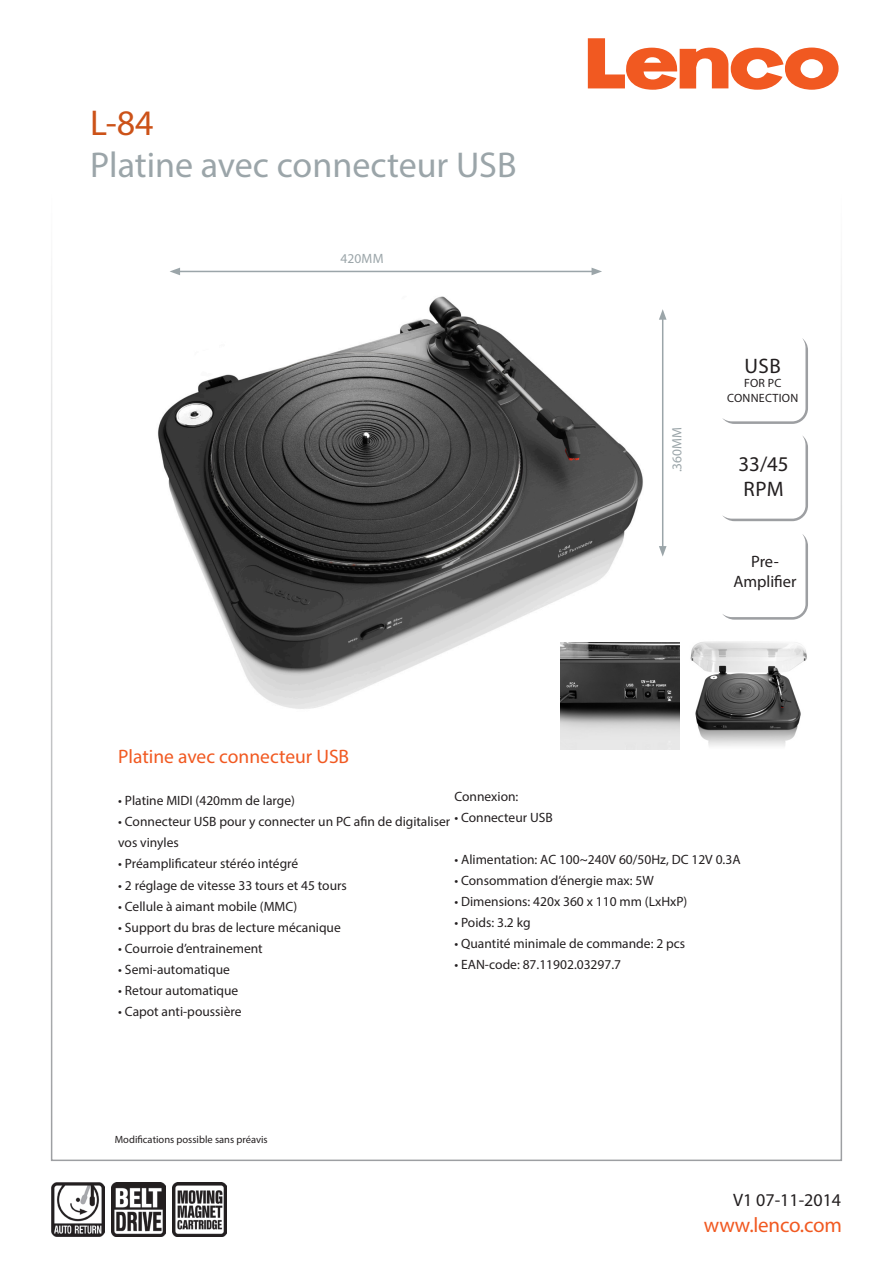
<style>
.page{position:relative;width:893px;height:1263px;background:#fff}
.page>*{position:absolute;margin:0;border:0;box-sizing:border-box;transform-origin:0 0}
.t1{font:36px "Myriad Pro";color:#9ba5a9}
.t2{font:36px "Myriad Pro";color:#cc5218}
.t3{font:21px "Myriad Pro";letter-spacing:-.01em;color:#f15921}
.t4{font:21px "Myriad Pro";letter-spacing:.015em;color:#231f20}
.t5{font:19.5px "Myriad Pro";color:#f15921}
.t6{font:18px "Myriad Pro";color:#231f20}
.t7{font:16.5px "Myriad Pro";color:#231f20}
.t8{font:13.5px/21px "Myriad Pro";color:#231f20}
.t9{font:13.5px "Myriad Pro";letter-spacing:.005em;color:#9ba5a9}
.t10{font:12px "Myriad Pro";letter-spacing:.02em;color:#231f20}
.t11{font:10.5px "Myriad Pro";color:#231f20}
</style>
<div class="page">
<svg style="left:588px;top:38px;width:251px;height:52px"></svg>
<img style="left:51px;top:1182px;width:54px;height:54px">
<hr style="left:662px;top:317px;width:1px;height:231px;background:#9ba5a9">
<svg style="left:659px;top:309px;width:7px;height:11px"></svg>
<svg style="left:659px;top:546px;width:7px;height:11px"></svg>
<hr style="left:178px;top:271px;width:416px;height:1px;background:#9ba5a9">
<svg style="left:170px;top:268px;width:10px;height:7px"></svg>
<svg style="left:592px;top:268px;width:10px;height:7px"></svg>
<img style="left:112px;top:1182px;width:54px;height:54px">
<img style="left:173px;top:1182px;width:53px;height:54px">
<img style="left:158px;top:296px;width:485px;height:413px">
<svg style="left:722px;top:338px;width:86px;height:86px"></svg>
<svg style="left:722px;top:436px;width:86px;height:85px"></svg>
<svg style="left:722px;top:534px;width:86px;height:86px"></svg>
<img style="left:690px;top:641px;width:117px;height:105px">
<img style="left:560px;top:642px;width:119px;height:107px">
<p class="t2" style="left:90px;top:100px;width:65px">L-84</p>
<p class="t1" style="left:90px;top:142px;width:428px">Platine avec connecteur USB</p>
<p class="t9" style="left:341px;top:250px;width:44px">420MM</p>
<p class="t9" style="left:669px;top:472px;width:47px;rotate:-90deg">.360MM</p>
<p class="t4" style="left:745px;top:353px;width:38px">USB</p>
<p class="t10" style="left:744px;top:376px;width:39px">FOR PC</p>
<p class="t10" style="left:727px;top:390px;width:73px">CONNECTION</p>
<p class="t4" style="left:738px;top:451px;width:52px">33/45</p>
<p class="t4" style="left:744px;top:476px;width:41px">RPM</p>
<p class="t7" style="left:751px;top:551px;width:29px">Pre-</p>
<p class="t7" style="left:733px;top:571px;width:65px">Amplifier</p>
<p class="t5" style="left:118px;top:745px;width:232px">Platine avec connecteur USB</p>
<p class="t8" style="left:118px;top:790px;width:178px">• Platine MIDI (420mm de large)</p>
<p class="t8" style="left:118px;top:811px;width:334px">• Connecteur USB pour y connecter un PC afin de digitaliser vos vinyles</p>
<p class="t8" style="left:118px;top:853px;width:181px">• Préamplificateur stéréo intégré</p>
<p class="t8" style="left:118px;top:874px;width:230px">• 2 réglage de vitesse 33 tours et 45 tours</p>
<p class="t8" style="left:118px;top:895px;width:181px">• Cellule à aimant mobile (MMC)</p>
<p class="t8" style="left:118px;top:916px;width:224px">• Support du bras de lecture mécanique</p>
<p class="t8" style="left:118px;top:937px;width:146px">• Courroie d’entrainement</p>
<p class="t8" style="left:118px;top:958px;width:113px">• Semi-automatique</p>
<p class="t8" style="left:118px;top:979px;width:122px">• Retour automatique</p>
<p class="t8" style="left:118px;top:1000px;width:125px">• Capot anti-poussière</p>
<p class="t8" style="left:454px;top:786px;width:65px">Connexion:</p>
<p class="t8" style="left:454px;top:807px;width:100px">• Connecteur USB</p>
<p class="t8" style="left:454px;top:849px;width:288px">• Alimentation: AC 100~240V 60/50Hz, DC 12V 0.3A</p>
<p class="t8" style="left:454px;top:870px;width:201px">• Consommation d’énergie max: 5W</p>
<p class="t8" style="left:454px;top:891px;width:234px">• Dimensions: 420x 360 x 110 mm (LxHxP)</p>
<p class="t8" style="left:454px;top:912px;width:78px">• Poids: 3.2 kg</p>
<p class="t8" style="left:454px;top:933px;width:232px">• Quantité minimale de commande: 2 pcs</p>
<p class="t8" style="left:454px;top:954px;width:168px">• EAN-code: 87.11902.03297.7</p>
<p class="t11" style="left:115px;top:1133px;width:154px">Modifications possible sans préavis</p>
<p class="t6" style="left:733px;top:1189px;width:110px">V1 07-11-2014</p>
<p class="t3" style="left:704px;top:1212px;width:139px">www.lenco.com</p>
</div>
